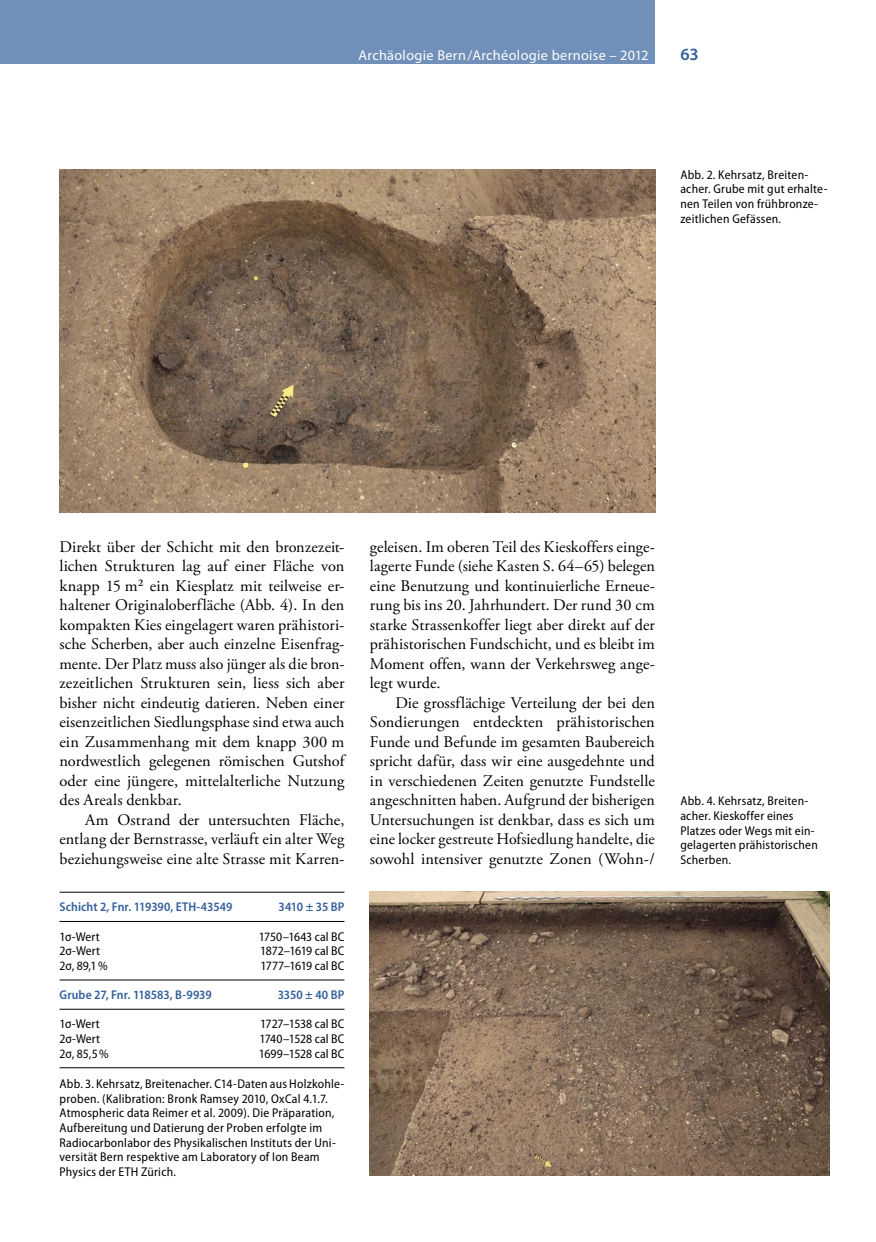
<style>
.page{position:relative;width:876px;height:1242px;background:#fff}
.page>*{position:absolute;margin:0;border:0;box-sizing:border-box;transform-origin:0 0}
.t1{font:600 17.25px "Myriad Pro";color:#335f9b}
.b_____Lesetext_nächster_Absatz{font:16.2px/19.5px "Adobe Garamond Pro";color:#000;text-align:justify}
.b_____Lesetext_1erAbsatz{font:16.2px/19.5px "Adobe Garamond Pro";letter-spacing:.005em;color:#000;text-align:justify}
.t2{font:14.25px "Myriad Pro";letter-spacing:.025em;color:#fff}
.c___Abbildungslegende{font:semi-condensed 12.75px/14.7px "Myriad Pro";letter-spacing:.02em;color:#000}
.t_1_TabText{font:semi-condensed 12.75px "Myriad Pro";color:#000}
.t___Tab_Titel{font:600 semi-condensed 12.75px "Myriad Pro";letter-spacing:.005em;color:#335f9b}
</style>
<div class="page">
<div style="left:0;top:0;width:655px;height:64px;background:#708fb9"></div>
<hr style="left:60px;top:892px;width:284px;height:1px;background:#000">
<hr style="left:60px;top:921px;width:284px;height:1px;background:#000">
<hr style="left:60px;top:979px;width:284px;height:1px;background:#000">
<hr style="left:60px;top:1009px;width:284px;height:1px;background:#000">
<hr style="left:60px;top:1067px;width:284px;height:1px;background:#000">
<img style="left:60px;top:169px;width:595px;height:344px">
<img style="left:370px;top:892px;width:459px;height:284px">
<p class="t2" style="left:358px;top:47px;width:291px">Archäologie Bern/Archéologie bernoise – 2012</p>
<p class="t1" style="left:680px;top:44px;width:20px">63</p>
<p class="c___Abbildungslegende" style="left:680px;top:167px;width:149px">Abb. 2. Kehrsatz, Breiten&shy;acher. Grube mit gut erhalte&shy;nen Teilen von frühbronze&shy;zeitlichen Gefässen.</p>
<p class="b_____Lesetext_1erAbsatz" style="left:60px;top:537px;width:286px">Direkt über der Schicht mit den bronzezeit&shy;lichen Strukturen lag auf einer Fläche von knapp 15 m² ein Kiesplatz mit teilweise er&shy;haltener Originaloberfläche (Abb. 4). In den kompakten Kies eingelagert waren prähistori&shy;sche Scherben, aber auch einzelne Eisenfrag&shy;mente. Der Platz muss also jünger als die bron&shy;zezeitlichen Strukturen sein, liess sich aber bisher nicht eindeutig datieren. Neben einer eisenzeitlichen Siedlungsphase sind etwa auch ein Zusammenhang mit dem knapp 300 m nordwestlich gelegenen römischen Gutshof oder eine jüngere, mittelalterliche Nutzung des Areals denkbar.</p>
<p class="b_____Lesetext_nächster_Absatz" style="left:60px;top:810px;width:286px;text-indent:26px">Am Ostrand der untersuchten Fläche, entlang der Bernstrasse, verläuft ein alter Weg beziehungsweise eine alte Strasse mit Karren-</p>
<p class="t___Tab_Titel" style="left:60px;top:899px;width:175px">Schicht 2, Fnr. 119390, ETH-43549</p>
<p class="t___Tab_Titel" style="left:279px;top:899px;width:67px">3410 ± 35 BP</p>
<p class="t_1_TabText" style="left:60px;top:928px;width:42px">1σ-Wert</p>
<p class="t_1_TabText" style="left:259px;top:928px;width:87px">1750–1643 cal BC</p>
<p class="t_1_TabText" style="left:60px;top:943px;width:42px">2σ-Wert</p>
<p class="t_1_TabText" style="left:260px;top:943px;width:86px">1872–1619 cal BC</p>
<p class="t_1_TabText" style="left:60px;top:958px;width:50px">2σ, 89,1 %</p>
<p class="t_1_TabText" style="left:261px;top:958px;width:85px">1777–1619 cal BC</p>
<p class="t___Tab_Titel" style="left:60px;top:987px;width:154px">Grube 27, Fnr. 118583, B-9939</p>
<p class="t___Tab_Titel" style="left:278px;top:987px;width:68px">3350 ± 40 BP</p>
<p class="t_1_TabText" style="left:60px;top:1016px;width:42px">1σ-Wert</p>
<p class="t_1_TabText" style="left:260px;top:1016px;width:86px">1727–1538 cal BC</p>
<p class="t_1_TabText" style="left:60px;top:1031px;width:42px">2σ-Wert</p>
<p class="t_1_TabText" style="left:259px;top:1031px;width:86px">1740–1528 cal BC</p>
<p class="t_1_TabText" style="left:60px;top:1045px;width:51px">2σ, 85,5 %</p>
<p class="t_1_TabText" style="left:259px;top:1045px;width:87px">1699–1528 cal BC</p>
<p class="c___Abbildungslegende" style="left:60px;top:1076px;width:286px">Abb. 3. Kehrsatz, Breitenacher. C14-Daten aus Holzkohle&shy;proben. (Kalibration: Bronk Ramsey 2010, OxCal 4.1.7.<br>Atmospheric data Reimer et al. 2009). Die Präparation, Aufbereitung und Datierung der Proben erfolgte im Radiocarbonlabor des Physikalischen Instituts der Uni&shy;versität Bern respektive am Laboratory of Ion Beam Physics der ETH Zürich.</p>
<p class="b_____Lesetext_nächster_Absatz" style="left:370px;top:537px;width:286px">geleisen. Im oberen Teil des Kieskoffers einge&shy;lagerte Funde (siehe Kasten S. 64–65) belegen eine Benutzung und kontinuierliche Erneue&shy;rung bis ins 20. Jahrhundert. Der rund 30 cm starke Strassenkoffer liegt aber direkt auf der prähistorischen Fundschicht, und es bleibt im Moment offen, wann der Verkehrsweg ange&shy;legt wurde.</p>
<p class="b_____Lesetext_nächster_Absatz" style="left:370px;top:693px;width:286px;text-indent:26px">Die grossflächige Verteilung der bei den Sondierungen entdeckten prähistorischen Funde und Befunde im gesamten Baubereich spricht dafür, dass wir eine ausgedehnte und in verschiedenen Zeiten genutzte Fundstelle angeschnitten haben. Aufgrund der bisherigen Untersuchungen ist denkbar, dass es sich um eine locker gestreute Hofsiedlung handelte, die sowohl intensiver genutzte Zonen (Wohn-/</p>
<p class="c___Abbildungslegende" style="left:680px;top:793px;width:139px">Abb. 4. Kehrsatz, Breiten&shy;acher. Kieskoffer eines<br>Platzes oder Wegs mit ein&shy;gelagerten prähistorischen<br>Scherben.</p>
</div>
